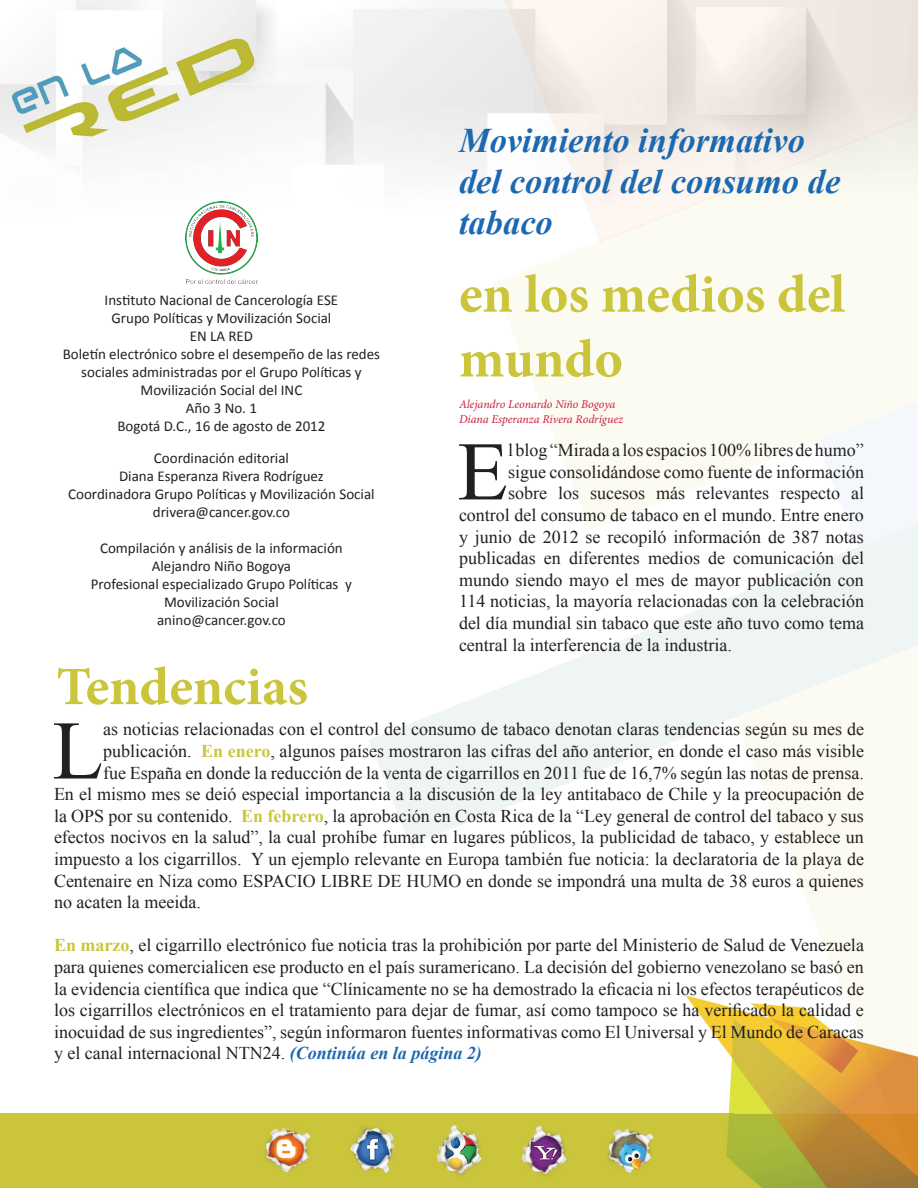
<style>
.page{position:relative;width:918px;height:1188px;background:#fff}
.page>*{position:absolute;margin:0;border:0;box-sizing:border-box;transform-origin:0 0}
.t1{font:83.25px "Times New Roman";color:#231f20}
.t2{font:700 54px/64.8px "Minion Pro";color:#cbc53c}
.t3{font:italic 700 34.5px/41.4px "Times New Roman";color:#1c68b1}
.t4{font:18px/21.6px "Times New Roman";color:#231f20;text-align:justify}
.t5{font:15px/18px "Calibri";color:#231f20;text-align:center}
.t6{font:italic 12px "Minion Pro";letter-spacing:-.005em;color:#cf1e3d}
.s1{font-weight:700;color:#cbc53c}
.s2{font-weight:700;font-style:italic;color:#1c68b1}
</style>
<div class="page">
<img style="left:0;top:0;width:735px;height:1188px">
<img style="left:185px;top:202px;width:73px;height:81px">
<svg style="left:493px;top:93px;width:425px;height:353px;fill:#fbfbf2"></svg>
<svg style="left:816px;top:340px;width:102px;height:106px"></svg>
<svg style="left:369px;top:446px;width:549px;height:399px"></svg>
<svg style="left:735px;top:551px;width:183px;height:637px"></svg>
<svg style="left:504px;top:0;width:414px;height:243px;fill:#f7f0eb"></svg>
<p class="t5" style="left:105px;top:291px;width:235px">Instituto Nacional de Cancerología ESE</p>
<p class="t5" style="left:111px;top:309px;width:221px">Grupo Políticas y Movilización Social</p>
<p class="t5" style="left:190px;top:327px;width:65px">EN LA RED</p>
<p class="t5" style="left:63px;top:345px;width:319px">Boletín electrónico sobre el desempeño de las redes sociales administradas por el Grupo Políticas y<br>Movilización Social del INC</p>
<p class="t5" style="left:186px;top:399px;width:73px">Año 3 No. 1</p>
<p class="t5" style="left:117px;top:417px;width:210px">Bogotá D.C., 16 de agosto de 2012</p>
<p class="t5" style="left:154px;top:449px;width:137px">Coordinación editorial</p>
<p class="t5" style="left:119px;top:467px;width:206px">Diana Esperanza Rivera Rodríguez</p>
<p class="t5" style="left:68px;top:485px;width:308px">Coordinadora Grupo Políticas y Movilización Social</p>
<p class="t5" style="left:153px;top:503px;width:139px">drivera@cancer.gov.co</p>
<p class="t5" style="left:100px;top:539px;width:244px">Compilación y análisis de la información</p>
<p class="t5" style="left:152px;top:557px;width:141px">Alejandro Niño Bogoya</p>
<p class="t5" style="left:91px;top:575px;width:263px">Profesional especializado Grupo Políticas y<br>Movilización Social</p>
<p class="t5" style="left:157px;top:611px;width:130px">anino@cancer.gov.co</p>
<p class="t2" style="left:56px;top:654px;width:253px">Tendencias</p>
<p class="t3" style="left:459px;top:118px;width:383px">Movimiento informativo del control del consumo de tabaco</p>
<p class="t2" style="left:459px;top:261px;width:388px">en los medios del mundo</p>
<p class="t6" style="left:459px;top:396px;width:158px">Alejandro Leonardo Niño Bogoya</p>
<p class="t6" style="left:459px;top:411px;width:166px">Diana Esperanza Rivera Rodríguez</p>
<p class="t1" style="left:457px;top:416px;width:52px">E</p>
<p class="t4" style="left:508px;top:439px;width:357px">l blog “Mirada a los espacios 100% libres de humo”</p>
<p class="t4" style="left:508px;top:461px;width:357px">sigue consolidándose como fuente de información</p>
<p class="t4" style="left:508px;top:482px;width:357px">sobre los sucesos más relevantes respecto al</p>
<p class="t4" style="left:459px;top:504px;width:406px">control del consumo de tabaco en el mundo. Entre enero</p>
<p class="t4" style="left:459px;top:526px;width:406px">y junio de 2012 se recopiló información de 387 notas</p>
<p class="t4" style="left:459px;top:547px;width:407px">publicadas en diferentes medios de comunicación del</p>
<p class="t4" style="left:459px;top:569px;width:406px">mundo siendo mayo el mes de mayor publicación con</p>
<p class="t4" style="left:459px;top:590px;width:407px">114 noticias, la mayoría relacionadas con la celebración</p>
<p class="t4" style="left:459px;top:612px;width:407px">del día mundial sin tabaco que este año tuvo como tema</p>
<p class="t4" style="left:459px;top:634px;width:274px">central la interferencia de la industria.</p>
<p class="t1" style="left:52px;top:695px;width:52px">L</p>
<p class="t4" style="left:103px;top:718px;width:762px">as noticias relacionadas con el control del consumo de tabaco denotan claras tendencias según su mes de</p>
<p class="t4" style="left:103px;top:740px;width:762px">publicación. <span class="s1">En enero</span>, algunos países mostraron las cifras del año anterior, en donde el caso más visible</p>
<p class="t4" style="left:103px;top:761px;width:762px">fue España en donde la reducción de la venta de cigarrillos en 2011 fue de 16,7% según las notas de prensa.</p>
<p class="t4" style="left:54px;top:783px;width:812px">En el mismo mes se deió especial importancia a la discusión de la ley antitabaco de Chile y la preocupación de</p>
<p class="t4" style="left:54px;top:805px;width:811px">la OPS por su contenido. <span class="s1">En febrero</span>, la aprobación en Costa Rica de la “Ley general de control del tabaco y sus</p>
<p class="t4" style="left:54px;top:826px;width:811px">efectos nocivos en la salud”, la cual prohíbe fumar en lugares públicos, la publicidad de tabaco, y establece un</p>
<p class="t4" style="left:54px;top:848px;width:811px">impuesto a los cigarrillos. Y un ejemplo relevante en Europa también fue noticia: la declaratoria de la playa de</p>
<p class="t4" style="left:54px;top:869px;width:811px">Centenaire en Niza como ESPACIO LIBRE DE HUMO en donde se impondrá una multa de 38 euros a quienes</p>
<p class="t4" style="left:54px;top:891px;width:148px">no acaten la meeida.</p>
<p class="t4" style="left:54px;top:934px;width:812px"><span class="s1">En marzo</span>, el cigarrillo electrónico fue noticia tras la prohibición por parte del Ministerio de Salud de Venezuela para quienes comercialicen ese producto en el país suramericano. La decisión del gobierno venezolano se basó en la evidencia científica que indica que “Clínicamente no se ha demostrado la eficacia ni los efectos terapéuticos de los cigarrillos electrónicos en el tratamiento para dejar de fumar, así como tampoco se ha verificado la calidad e inocuidad de sus ingredientes”, según informaron fuentes informativas como El Universal y El Mundo de Caracas y el canal internacional NTN24. <span class="s2">(Continúa en la página 2)</span></p>
</div>
